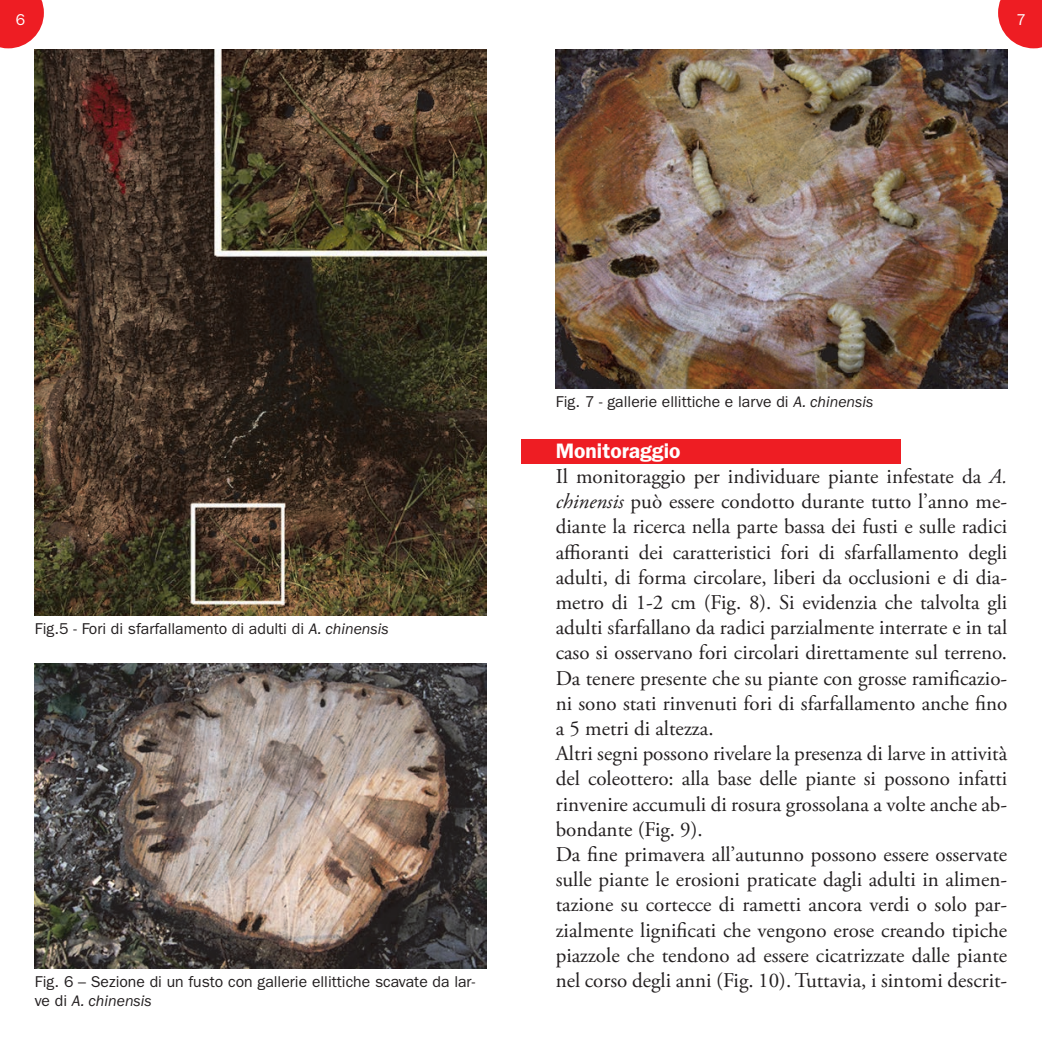
<style>
.page{position:relative;width:1042px;height:1042px;background:#fff}
.page>*{position:absolute;margin:0;border:0;box-sizing:border-box;transform-origin:0 0}
.t1{font:21px/25.2px "Adobe Garamond Pro";color:#231f20}
.t2{font:600 21px "ITC Franklin Gothic Std";color:#fff}
.t3{font:15.75px/18.9px "ITC Franklin Gothic Std";color:#231f20}
.t4{font:15.75px "ITC Franklin Gothic Std";color:#fff}
.s1{font-style:italic}
</style>
<div class="page">
<svg style="left:0;top:0;width:44px;height:48px;background:#f03a3f"></svg>
<svg style="left:998px;top:0;width:44px;height:48px;background:#f03a3f"></svg>
<div style="left:521px;top:439px;width:379px;height:25px;background:#ee1d23"></div>
<img style="left:35px;top:50px;width:452px;height:565px">
<img style="left:35px;top:663px;width:451px;height:305px">
<img style="left:556px;top:50px;width:451px;height:338px">
<p class="t4" style="left:16px;top:10px;width:11px">6</p>
<p class="t4" style="left:1016px;top:10px;width:11px">7</p>
<p class="t3" style="left:35px;top:619px;width:355px">Fig.5 - Fori di sfarfallamento di adulti di <span class="s1">A. chinensis</span></p>
<p class="t3" style="left:35px;top:972px;width:442px">Fig. 6 – Sezione di un fusto con gallerie ellittiche scavate da lar&shy;ve di <span class="s1">A. chinensis</span></p>
<p class="t3" style="left:556px;top:393px;width:319px">Fig. 7 - gallerie ellittiche e larve di <span class="s1">A. chinensis</span></p>
<p class="t2" style="left:556px;top:438px;width:126px">Monitoraggio</p>
<p class="t1" style="left:556px;top:464px;width:453px">Il monitoraggio per individuare piante infestate da <span class="s1">A. chinensis</span> può essere condotto durante tutto l’anno me&shy;diante la ricerca nella parte bassa dei fusti e sulle radici affioranti dei caratteristici fori di sfarfallamento degli adulti, di forma circolare, liberi da occlusioni e di dia&shy;metro di 1-2 cm (Fig. 8). Si evidenzia che talvolta gli adulti sfarfallano da radici parzialmente interrate e in tal caso si osservano fori circolari direttamente sul terreno.<br>Da tenere presente che su piante con grosse ramificazio&shy;ni sono stati rinvenuti fori di sfarfallamento anche fino a 5 metri di altezza.<br>Altri segni possono rivelare la presenza di larve in attività del coleottero: alla base delle piante si possono infatti rinvenire accumuli di rosura grossolana a volte anche ab&shy;bondante (Fig. 9).<br>Da fine primavera all’autunno possono essere osservate sulle piante le erosioni praticate dagli adulti in alimen&shy;tazione su cortecce di rametti ancora verdi o solo par&shy;zialmente lignificati che vengono erose creando tipiche piazzole che tendono ad essere cicatrizzate dalle piante nel corso degli anni (Fig. 10). Tuttavia, i sintomi descrit-</p>
</div>
